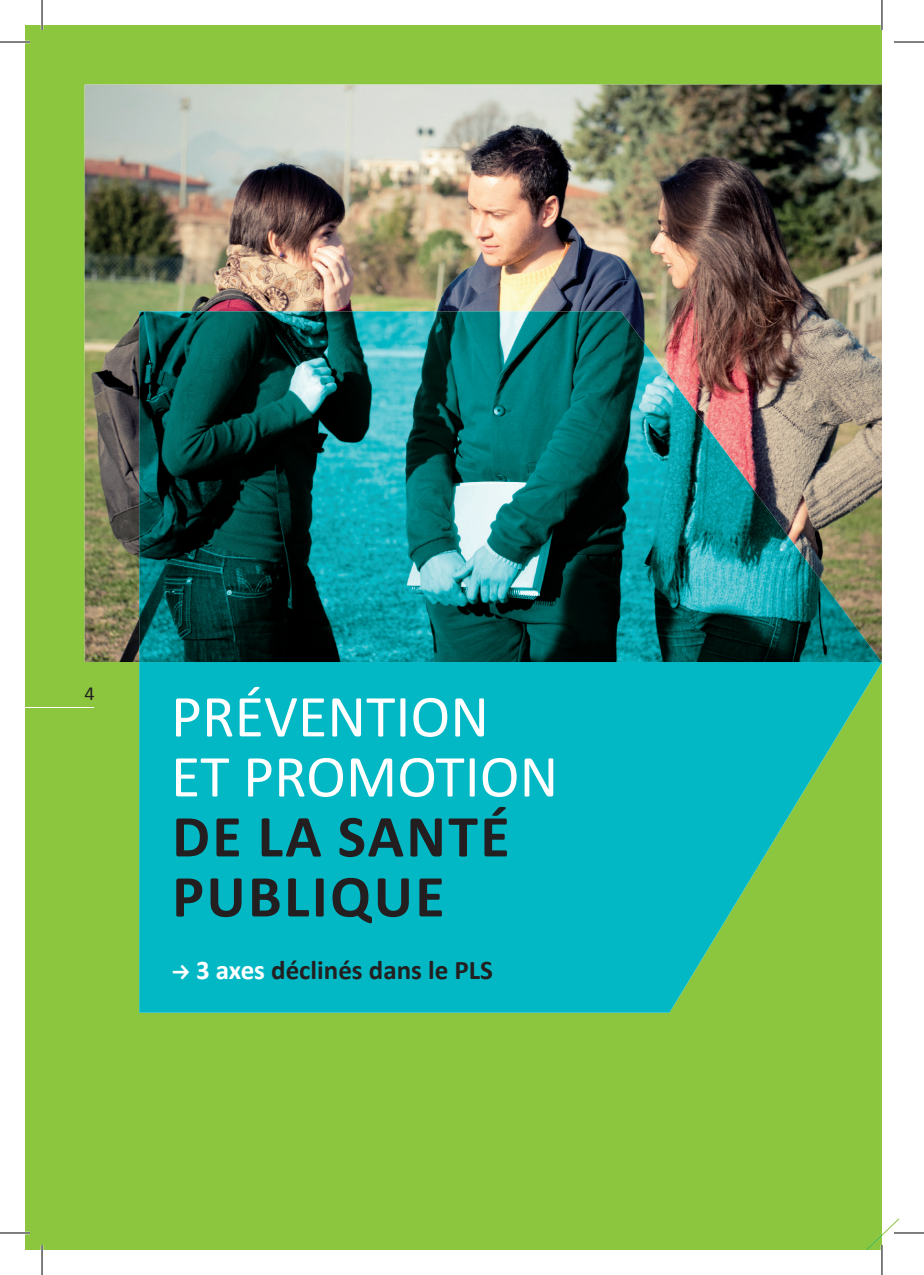
<style>
.page{position:relative;width:924px;height:1275px;background:#fff}
.page>*{position:absolute;margin:0;border:0;box-sizing:border-box;transform-origin:0 0}
.t1{font:60px/60px "Calibri";color:#fff}
.t2{font:700 60px/60px "Calibri";letter-spacing:.04em;color:#231f20}
.t3{font:700 27px "Calibri";color:#231f20}
.t4{font:20px "Calibri";color:#231f20}
.s1{font-family:"FF Dingbests";font-weight:400;font-size:26px;color:#fff}
.s2{color:#fff}
</style>
<div class="page">
<div style="left:25px;top:25px;width:856px;height:1225px;background:#8bc63e"></div>
<svg style="left:865px;top:1218px;width:33px;height:32px"></svg>
<img style="left:85px;top:85px;width:796px;height:577px">
<svg style="left:139px;top:662px;width:742px;height:350px;background:#15bab2"></svg>
<img style="left:139px;top:311px;width:742px;height:351px">
<hr style="left:25px;top:707px;width:68px;height:1px;background:#fff">
<hr style="left:0;top:41px;width:30px;height:2px;background:#fff">
<hr style="left:0;top:1231px;width:30px;height:3px;background:#fff">
<hr style="left:893px;top:1231px;width:30px;height:3px;background:#fff">
<hr style="left:41px;top:0;width:2px;height:30px;background:#fff">
<hr style="left:41px;top:1245px;width:2px;height:30px;background:#fff">
<hr style="left:880px;top:0;width:2px;height:30px;background:#fff">
<hr style="left:880px;top:1245px;width:2px;height:30px;background:#fff">
<hr style="left:0;top:42px;width:30px;height:1px;background:#000">
<hr style="left:893px;top:42px;width:30px;height:1px;background:#000">
<hr style="left:0;top:1232px;width:30px;height:1px;background:#000">
<hr style="left:893px;top:1232px;width:30px;height:1px;background:#000">
<hr style="left:42px;top:0;width:1px;height:30px;background:#000">
<hr style="left:42px;top:1245px;width:1px;height:30px;background:#000">
<hr style="left:881px;top:0;width:1px;height:30px;background:#000">
<hr style="left:881px;top:1245px;width:1px;height:30px;background:#000">
<p class="t4" style="left:85px;top:681px;width:12px">4</p>
<h1 class="t1" style="left:171px;top:683px;width:388px">PRÉVENTION<br>ET PROMOTION</h1>
<h1 class="t2" style="left:172px;top:803px;width:339px">de La Santé pubLiQue</h1>
<p class="t3" style="left:171px;top:953px;width:323px"><span class="s1">f</span> <span class="s2">3 axes</span> déclinés dans le pLS</p>
</div>
